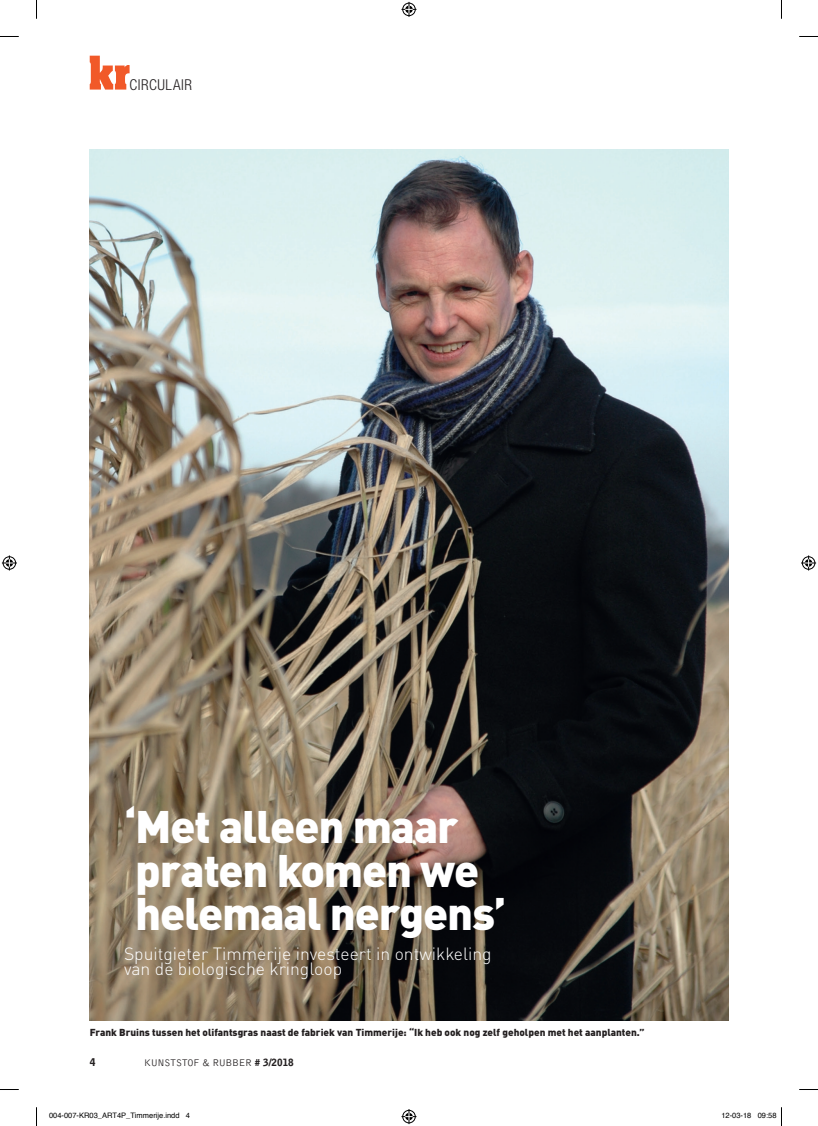
<style>
.page{position:relative;width:818px;height:1126px;background:#fff}
.page>*{position:absolute;margin:0;border:0;box-sizing:border-box;transform-origin:0 0}
.t1{font:900 45px/43.8px "DIN Pro";letter-spacing:-.025em;color:#fff}
.t2{font:300 17.5px/15px "DIN Pro";color:#fff}
.t3{font:300 condensed 15px "Helvetica Neue LT Std";letter-spacing:.035em;color:#231f20}
.t4{font:900 10.62px "Bell Gothic Std";color:#231f20}
.t5{font:900 10px "DIN Pro";color:#231f20}
.t6{font:300 10px "Bell Gothic Std";letter-spacing:-.04em;color:#231f20}
.t7{font:7.5px "Helvetica";color:#000}
.s1{font-weight:900}
</style>
<div class="page">
<svg style="left:90px;top:56px;width:39px;height:34px"></svg>
<img style="left:90px;top:150px;width:637px;height:870px">
<svg style="left:0;top:36px;width:19px;height:1px"></svg>
<svg style="left:799px;top:36px;width:18px;height:1px"></svg>
<svg style="left:0;top:1089px;width:19px;height:1px"></svg>
<svg style="left:799px;top:1089px;width:18px;height:1px"></svg>
<svg style="left:36px;top:0;width:1px;height:19px"></svg>
<svg style="left:36px;top:1107px;width:1px;height:18px"></svg>
<svg style="left:401px;top:2px;width:15px;height:15px"></svg>
<svg style="left:401px;top:1109px;width:15px;height:14px"></svg>
<svg style="left:2px;top:555px;width:15px;height:15px"></svg>
<svg style="left:801px;top:555px;width:14px;height:15px"></svg>
<h3 class="t3" style="left:129px;top:76px;width:64px">CIRCULAIR</h3>
<h1 class="t1" style="left:124px;top:798px;width:383px">‘Met alleen maar praten komen we helemaal nergens’</h1>
<h2 class="t2" style="left:124px;top:945px;width:369px">Spuitgieter Timmerije investeert in ontwikkeling van de biologische kringloop</h2>
<p class="t5" style="left:90px;top:1023px;width:556px">Frank Bruins tussen het olifantsgras naast de fabriek van Timmerije: “Ik heb ook nog zelf geholpen met het aanplanten.”</p>
<p class="t4" style="left:90px;top:1055px;width:7px">4</p>
<p class="t6" style="left:144px;top:1056px;width:151px">KUNSTSTOF &amp; RUBBER <span class="s1"># 3/2018</span></p>
<p class="t7" style="left:49px;top:1109px;width:142px">004-007-KR03_ART4P_Timmerije.indd 4</p>
<p class="t7" style="left:721px;top:1109px;width:57px">12-03-18 09:58</p>
</div>
